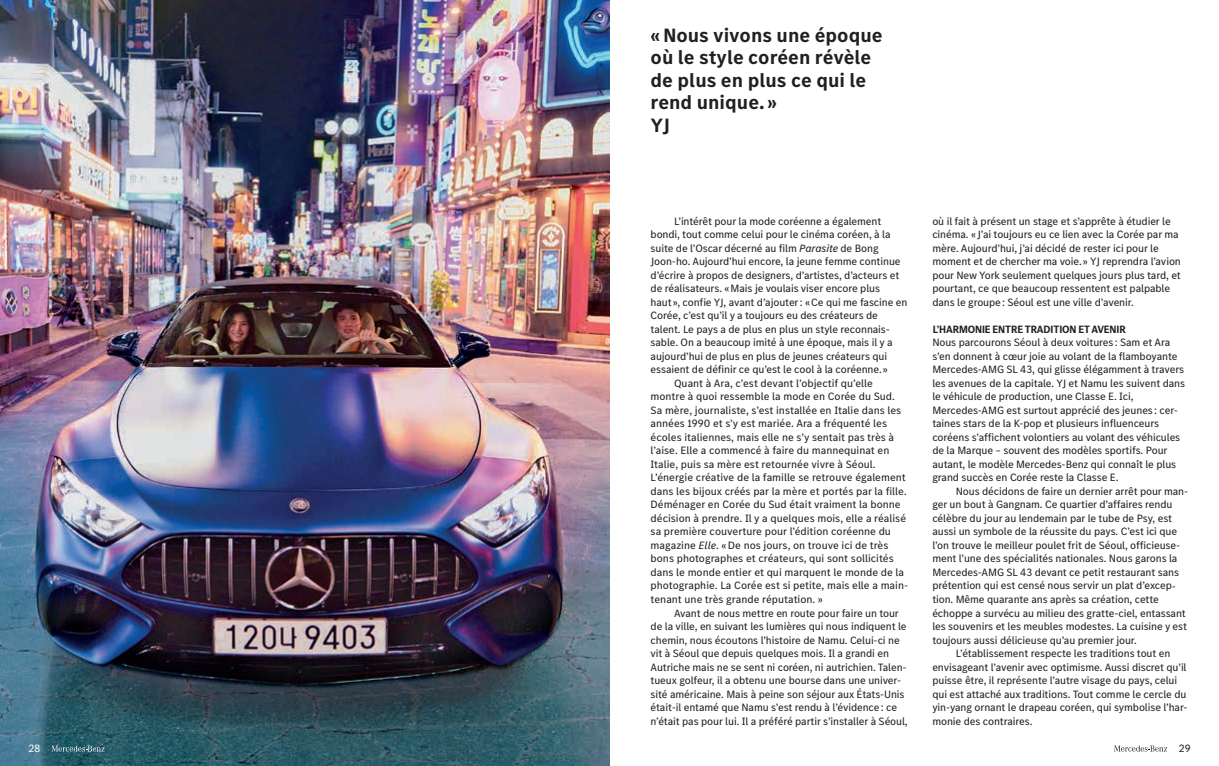
<style>
.page{position:relative;width:1219px;height:766px;background:#fff}
.page>*{position:absolute;margin:0;border:0;box-sizing:border-box;transform-origin:0 0}
.t1{font:700 20px/22.5px "MB Corpo S Text";color:#231f20}
.t2{font:11px/13.5px "MB Corpo S Text";letter-spacing:-.01em;color:#231f20}
.t3{font:700 11px "MB Corpo S Title";letter-spacing:-.01em;color:#231f20}
.t4{font:11px "MB Corpo S Text";color:#fff}
.s1{font-style:italic}
</style>
<div class="page">
<img style="left:0;top:0;width:609px;height:765px">
<svg style="left:1114px;top:745px;width:53px;height:6px"></svg>
<svg style="left:51px;top:745px;width:54px;height:6px"></svg>
<p class="t4" style="left:28px;top:740px;width:14px">28</p>
<h1 class="t1" style="left:651px;top:23px;width:234px">« Nous vivons une époque où le style coréen révèle de plus en plus ce qui le rend unique. »<br>YJ</h1>
<p class="t2" style="left:674px;top:214px;width:209px">L’intérêt pour la mode coréenne a également</p>
<p class="t2" style="left:651px;top:227px;width:241px">bondi, tout comme celui pour le cinéma coréen, à la</p>
<p class="t2" style="left:651px;top:241px;width:230px">suite de l’Oscar décerné au film <span class="s1">Parasite</span> de Bong</p>
<p class="t2" style="left:651px;top:254px;width:252px">Joon-ho. Aujourd’hui encore, la jeune femme continue</p>
<p class="t2" style="left:651px;top:268px;width:250px">d’écrire à propos de designers, d’artistes, d’acteurs et</p>
<p class="t2" style="left:651px;top:281px;width:231px">de réalisateurs. « Mais je voulais viser encore plus</p>
<p class="t2" style="left:651px;top:295px;width:258px">haut », confie YJ, avant d’ajouter : « Ce qui me fascine en</p>
<p class="t2" style="left:651px;top:308px;width:229px">Corée, c’est qu’il y a toujours eu des créateurs de</p>
<p class="t2" style="left:651px;top:322px;width:241px">talent. Le pays a de plus en plus un style reconnais-</p>
<p class="t2" style="left:651px;top:335px;width:244px">sable. On a beaucoup imité à une époque, mais il y a</p>
<p class="t2" style="left:651px;top:349px;width:238px">aujourd’hui de plus en plus de jeunes créateurs qui</p>
<p class="t2" style="left:651px;top:362px;width:239px">essaient de définir ce qu’est le cool à la coréenne. »</p>
<p class="t2" style="left:674px;top:376px;width:200px">Quant à Ara, c’est devant l’objectif qu’elle</p>
<p class="t2" style="left:651px;top:389px;width:246px">montre à quoi ressemble la mode en Corée du Sud.</p>
<p class="t2" style="left:651px;top:403px;width:252px">Sa mère, journaliste, s’est installée en Italie dans les</p>
<p class="t2" style="left:651px;top:416px;width:238px">années 1990 et s’y est mariée. Ara a fréquenté les</p>
<p class="t2" style="left:651px;top:430px;width:245px">écoles italiennes, mais elle ne s’y sentait pas très à</p>
<p class="t2" style="left:651px;top:443px;width:240px">l’aise. Elle a commencé à faire du mannequinat en</p>
<p class="t2" style="left:651px;top:457px;width:226px">Italie, puis sa mère est retournée vivre à Séoul.</p>
<p class="t2" style="left:651px;top:470px;width:257px">L’énergie créative de la famille se retrouve également</p>
<p class="t2" style="left:651px;top:484px;width:258px">dans les bijoux créés par la mère et portés par la fille.</p>
<p class="t2" style="left:651px;top:497px;width:252px">Déménager en Corée du Sud était vraiment la bonne</p>
<p class="t2" style="left:651px;top:511px;width:257px">décision à prendre. Il y a quelques mois, elle a réalisé</p>
<p class="t2" style="left:651px;top:524px;width:242px">sa première couverture pour l’édition coréenne du</p>
<p class="t2" style="left:651px;top:538px;width:239px">magazine <span class="s1">Elle</span>. « De nos jours, on trouve ici de très</p>
<p class="t2" style="left:651px;top:551px;width:245px">bons photographes et créateurs, qui sont sollicités</p>
<p class="t2" style="left:651px;top:565px;width:255px">dans le monde entier et qui marquent le monde de la</p>
<p class="t2" style="left:651px;top:578px;width:259px">photographie. La Corée est si petite, mais elle a main-</p>
<p class="t2" style="left:651px;top:592px;width:174px">tenant une très grande réputation. »</p>
<p class="t2" style="left:674px;top:605px;width:226px">Avant de nous mettre en route pour faire un tour</p>
<p class="t2" style="left:651px;top:619px;width:258px">de la ville, en suivant les lumières qui nous indiquent le</p>
<p class="t2" style="left:651px;top:632px;width:251px">chemin, nous écoutons l’histoire de Namu. Celui-ci ne</p>
<p class="t2" style="left:651px;top:646px;width:240px">vit à Séoul que depuis quelques mois. Il a grandi en</p>
<p class="t2" style="left:651px;top:659px;width:258px">Autriche mais ne se sent ni coréen, ni autrichien. Talen-</p>
<p class="t2" style="left:651px;top:673px;width:252px">tueux golfeur, il a obtenu une bourse dans une univer-</p>
<p class="t2" style="left:651px;top:686px;width:255px">sité américaine. Mais à peine son séjour aux États-Unis</p>
<p class="t2" style="left:651px;top:700px;width:248px">était-il entamé que Namu s’est rendu à l’évidence : ce</p>
<p class="t2" style="left:651px;top:713px;width:259px">n’était pas pour lui. Il a préféré partir s’installer à Séoul,</p>
<p class="t2" style="left:932px;top:214px;width:250px">où il fait à présent un stage et s’apprête à étudier le cinéma. « J’ai toujours eu ce lien avec la Corée par ma mère. Aujourd’hui, j’ai décidé de rester ici pour le moment et de chercher ma voie. » YJ reprendra l’avion pour New York seulement quelques jours plus tard, et pourtant, ce que beaucoup ressentent est palpable dans le groupe : Séoul est une ville d’avenir.</p>
<p class="t3" style="left:933px;top:322px;width:195px">L’HARMONIE ENTRE TRADITION ET AVENIR</p>
<p class="t2" style="left:932px;top:335px;width:254px">Nous parcourons Séoul à deux voitures : Sam et Ara s’en donnent à cœur joie au volant de la flamboyante Mercedes-AMG SL 43, qui glisse élégamment à travers les avenues de la capitale. YJ et Namu les suivent dans le véhicule de production, une Classe E. Ici, Mercedes-AMG est surtout apprécié des jeunes : cer&shy;taines stars de la K-pop et plusieurs influenceurs coréens s’affichent volontiers au volant des véhicules de la Marque – souvent des modèles sportifs. Pour autant, le modèle Mercedes-Benz qui connaît le plus grand succès en Corée reste la Classe E.</p>
<p class="t2" style="left:956px;top:484px;width:234px">Nous décidons de faire un dernier arrêt pour man-</p>
<p class="t2" style="left:932px;top:497px;width:242px">ger un bout à Gangnam. Ce quartier d’affaires rendu</p>
<p class="t2" style="left:932px;top:511px;width:241px">célèbre du jour au lendemain par le tube de Psy, est</p>
<p class="t2" style="left:932px;top:524px;width:246px">aussi un symbole de la réussite du pays. C’est ici que</p>
<p class="t2" style="left:932px;top:538px;width:249px">l’on trouve le meilleur poulet frit de Séoul, officieuse-</p>
<p class="t2" style="left:932px;top:551px;width:247px">ment l’une des spécialités nationales. Nous garons la</p>
<p class="t2" style="left:932px;top:565px;width:248px">Mercedes-AMG SL 43 devant ce petit restaurant sans</p>
<p class="t2" style="left:932px;top:578px;width:245px">prétention qui est censé nous servir un plat d’excep-</p>
<p class="t2" style="left:932px;top:592px;width:228px">tion. Même quarante ans après sa création, cette</p>
<p class="t2" style="left:932px;top:605px;width:255px">échoppe a survécu au milieu des gratte-ciel, entassant</p>
<p class="t2" style="left:932px;top:619px;width:256px">les souvenirs et les meubles modestes. La cuisine y est</p>
<p class="t2" style="left:932px;top:632px;width:206px">toujours aussi délicieuse qu’au premier jour.</p>
<p class="t2" style="left:956px;top:646px;width:216px">L’établissement respecte les traditions tout en</p>
<p class="t2" style="left:932px;top:659px;width:256px">envisageant l’avenir avec optimisme. Aussi discret qu’il</p>
<p class="t2" style="left:932px;top:673px;width:246px">puisse être, il représente l’autre visage du pays, celui</p>
<p class="t2" style="left:932px;top:686px;width:256px">qui est attaché aux traditions. Tout comme le cercle du</p>
<p class="t2" style="left:932px;top:700px;width:257px">yin-yang ornant le drapeau coréen, qui symbolise l’har-</p>
<p class="t2" style="left:932px;top:713px;width:102px">monie des contraires.</p>
<p class="t2" style="left:1179px;top:740px;width:13px">29</p>
</div>
